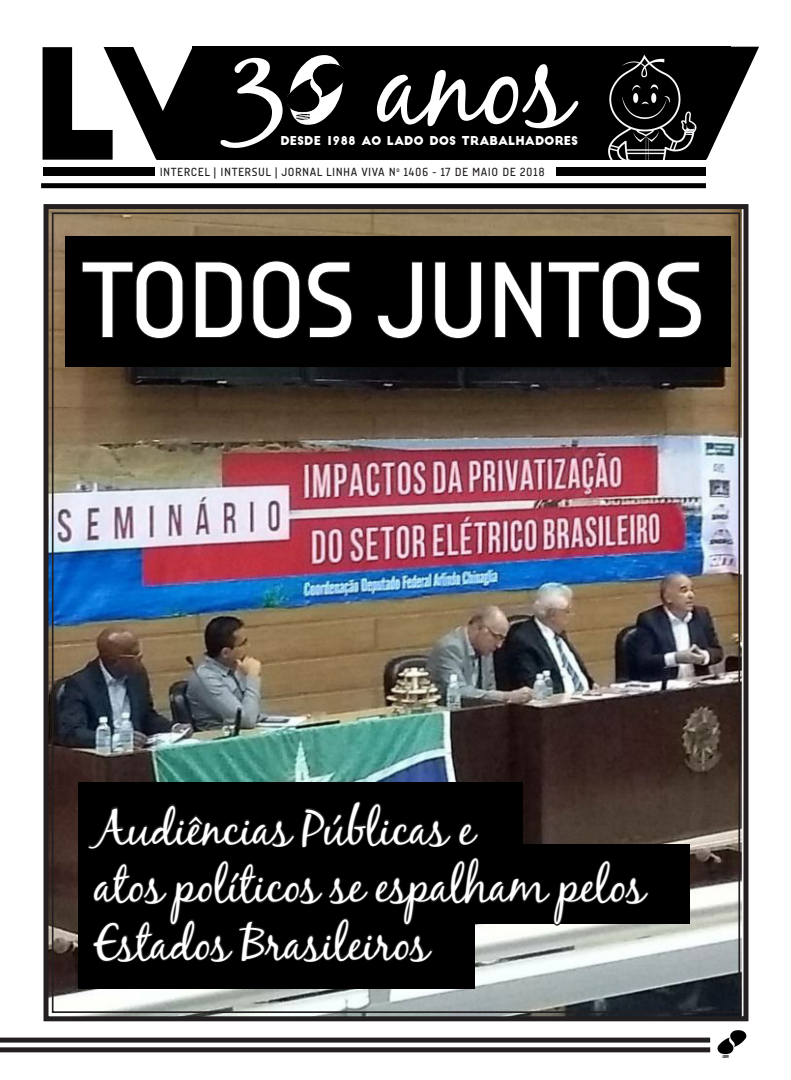
<style>
.page{position:relative;width:791px;height:1080px;background:#fff}
.page>*{position:absolute;margin:0;border:0;box-sizing:border-box;transform-origin:0 0}
.Texto10{font:150px "Big John";color:#000}
.Texto10-2{font:120px "Black Jack";color:#fff}
.Texto10-3{font:109px "Audimat 3000 Regulier";letter-spacing:-.03em;color:#fff}
.Texto10-4{font:48px "Black Jack";letter-spacing:-.01em;color:#fff}
.Texto10-5{font:12px "Audimat 3000 Regulier";letter-spacing:.04em;color:#231f20}
.Texto10-6{font:12px "Big John";color:#fff}
</style>
<div class="page">
<img style="left:717px;top:1030px;width:30px;height:28px">
<img style="left:43px;top:204px;width:706px;height:818px">
<div style="left:65px;top:236px;width:665px;height:130px;background:#000"></div>
<div style="left:78px;top:844px;width:611px;height:80px;background:#000"></div>
<div style="left:78px;top:909px;width:397px;height:80px;background:#000"></div>
<div style="left:78px;top:782px;width:445px;height:71px;background:#000"></div>
<div style="left:41px;top:183px;width:665px;height:5px;background:#000"></div>
<div style="left:192px;top:47px;width:514px;height:113px;background:#000"></div>
<div style="left:157px;top:116px;width:278px;height:44px;background:#000"></div>
<div style="left:490px;top:47px;width:240px;height:54px;background:#000"></div>
<img style="left:608px;top:54px;width:89px;height:106px">
<div style="left:187px;top:101px;width:15px;height:44px;background:#000"></div>
<div style="left:43px;top:167px;width:111px;height:9px;background:#000"></div>
<div style="left:556px;top:167px;width:150px;height:9px;background:#000"></div>
<svg style="left:308px;top:58px;width:18px;height:66px"></svg>
<img style="left:288px;top:62px;width:56px;height:60px">
<svg style="left:88px;top:801px;width:391px;height:48px"></svg>
<svg style="left:92px;top:857px;width:558px;height:106px"></svg>
<svg style="left:81px;top:260px;width:103px;height:79px"></svg>
<svg style="left:195px;top:261px;width:48px;height:77px"></svg>
<svg style="left:252px;top:260px;width:100px;height:79px"></svg>
<svg style="left:377px;top:261px;width:46px;height:78px"></svg>
<svg style="left:434px;top:261px;width:48px;height:78px"></svg>
<svg style="left:494px;top:260px;width:208px;height:79px"></svg>
<div style="left:0;top:1038px;width:710px;height:5px;background:#231f20"></div>
<div style="left:0;top:1047px;width:710px;height:5px;background:#231f20"></div>
<p class="Texto10" style="left:31px;top:37px;width:194px">LV</p>
<p class="Texto10-5" style="left:160px;top:165px;width:386px">INTERCEL | INTERSUL | JORNAL LINHA VIVA N<sup>o</sup> 1406 - 17 DE MAIO DE 2018</p>
<p class="Texto10-2" style="left:229px;top:10px;width:345px">30 anos</p>
<p class="Texto10-6" style="left:280px;top:135px;width:299px">DESDE 1988 AO LADO DOS TRABALHADORES</p>
<p class="Texto10" style="left:639px;top:37px;width:123px">V</p>
<p class="Texto10-3" style="left:81px;top:235px;width:626px">TODOS JUNTOS</p>
<p class="Texto10-4" style="left:94px;top:799px;width:382px">Audiências Públicas e</p>
<p class="Texto10-4" style="left:94px;top:856px;width:553px">atos políticos se espalham pelos</p>
<p class="Texto10-4" style="left:94px;top:914px;width:337px">Estados Brasileiros</p>
</div>
